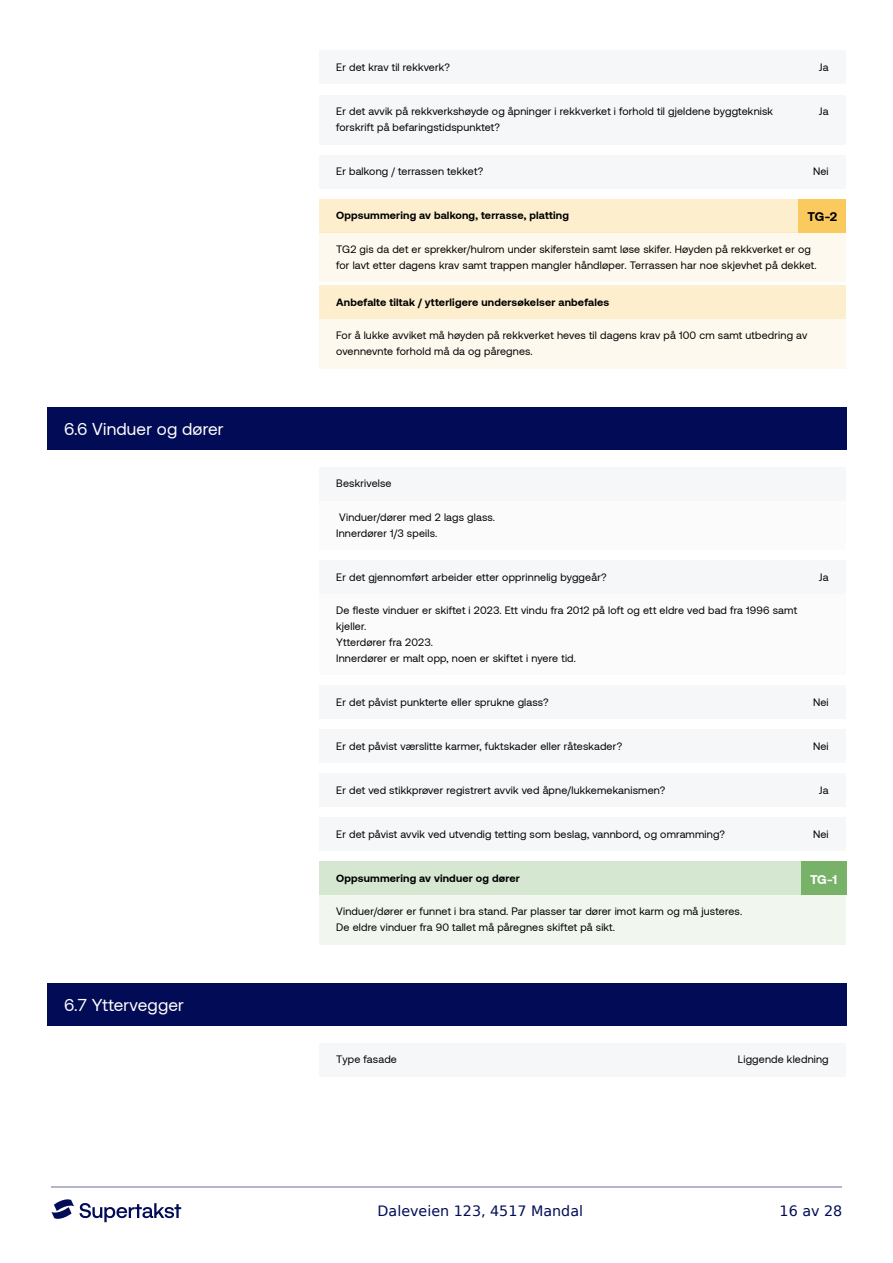
<style>
.page{position:relative;width:893px;height:1263px;background:#fff}
.page>*{position:absolute;margin:0;border:0;box-sizing:border-box;transform-origin:0 0}
.t1{font:17.1px "Aeonik";letter-spacing:.01em;color:#fff}
.t2{font:14.25px "DejaVu Sans";color:#020c56}
.t3{font:700 12.9px "Aeonik";color:#000}
.t4{font:700 12.9px "Aeonik";color:#fff}
.t5{font:10.65px/16px "Aeonik";letter-spacing:.015em;color:#000}
.t6{font:700 10.65px "Aeonik";letter-spacing:.015em;color:#000}
</style>
<div class="page">
<hr style="left:51px;top:1186px;width:791px;height:2px;background:#b2b5cb">
<svg style="left:80px;top:1203px;width:101px;height:19px"></svg>
<svg style="left:51px;top:1199px;width:23px;height:20px"></svg>
<div style="left:47px;top:407px;width:799px;height:43px;background:#020c56"></div>
<div style="left:47px;top:983px;width:799px;height:43px;background:#020c56"></div>
<div style="left:319px;top:232px;width:527px;height:49px;background:#fef9ee"></div>
<div style="left:319px;top:319px;width:527px;height:49px;background:#fef9ee"></div>
<div style="left:319px;top:500px;width:527px;height:50px;background:#f5f7f8"></div>
<div style="left:319px;top:594px;width:527px;height:81px;background:#f5f7f8"></div>
<div style="left:319px;top:895px;width:527px;height:49px;background:#f1f7ef"></div>
<div style="left:319px;top:51px;width:527px;height:33px;background:#f5f7f8"></div>
<div style="left:319px;top:95px;width:527px;height:49px;background:#f5f7f8"></div>
<div style="left:319px;top:155px;width:527px;height:33px;background:#f5f7f8"></div>
<div style="left:319px;top:199px;width:527px;height:33px;background:#fdeece"></div>
<div style="left:799px;top:199px;width:47px;height:33px;background:#faca5f"></div>
<div style="left:319px;top:286px;width:527px;height:33px;background:#fdeece"></div>
<div style="left:319px;top:467px;width:527px;height:33px;background:#f5f7f8"></div>
<div style="left:319px;top:560px;width:527px;height:34px;background:#f5f7f8"></div>
<div style="left:319px;top:686px;width:527px;height:33px;background:#f5f7f8"></div>
<div style="left:319px;top:730px;width:527px;height:33px;background:#f5f7f8"></div>
<div style="left:319px;top:774px;width:527px;height:33px;background:#f5f7f8"></div>
<div style="left:319px;top:818px;width:527px;height:33px;background:#f5f7f8"></div>
<div style="left:319px;top:862px;width:527px;height:33px;background:#d6e7d1"></div>
<div style="left:801px;top:862px;width:45px;height:33px;background:#78b168"></div>
<div style="left:319px;top:1043px;width:527px;height:33px;background:#f5f7f8"></div>
<h1 class="t1" style="left:64px;top:419px;width:161px">6.6 Vinduer og dører</h1>
<h1 class="t1" style="left:64px;top:995px;width:121px">6.7 Yttervegger</h1>
<p class="t5" style="left:336px;top:60px;width:115px">Er det krav til rekkverk?</p>
<p class="t5" style="left:819px;top:60px;width:11px">Ja</p>
<p class="t5" style="left:336px;top:103px;width:438px">Er det avvik på rekkverkshøyde og åpninger i rekkverket i forhold til gjeldene byggteknisk forskrift på befaringstidspunktet?</p>
<p class="t5" style="left:819px;top:103px;width:11px">Ja</p>
<p class="t5" style="left:336px;top:164px;width:148px">Er balkong / terrassen tekket?</p>
<p class="t5" style="left:813px;top:164px;width:17px">Nei</p>
<p class="t6" style="left:336px;top:209px;width:234px">Oppsummering av balkong, terrasse, platting</p>
<p class="t3" style="left:808px;top:209px;width:31px">TG-2</p>
<p class="t5" style="left:336px;top:241px;width:482px">TG2 gis da det er sprekker/hulrom under skiferstein samt løse skifer. Høyden på rekkverket er og for lavt etter dagens krav samt trappen mangler håndløper. Terrassen har noe skjevhet på dekket.</p>
<p class="t6" style="left:336px;top:296px;width:275px">Anbefalte tiltak / ytterligere undersøkelser anbefales</p>
<p class="t5" style="left:336px;top:328px;width:473px">For å lukke avviket må høyden på rekkverket heves til dagens krav på 100 cm samt utbedring av ovennevnte forhold må da og påregnes.</p>
<p class="t5" style="left:336px;top:476px;width:57px">Beskrivelse</p>
<p class="t5" style="left:336px;top:509px;width:160px">Vinduer/dører med 2 lags glass.<br>Innerdører 1/3 speils.</p>
<p class="t5" style="left:336px;top:569px;width:272px">Er det gjennomført arbeider etter opprinnelig byggeår?</p>
<p class="t5" style="left:819px;top:569px;width:11px">Ja</p>
<p class="t5" style="left:336px;top:602px;width:462px">De fleste vinduer er skiftet i 2023. Ett vindu fra 2012 på loft og ett eldre ved bad fra 1996 samt kjeller.<br>Ytterdører fra 2023.<br>Innerdører er malt opp, noen er skiftet i nyere tid.</p>
<p class="t5" style="left:336px;top:694px;width:214px">Er det påvist punkterte eller sprukne glass?</p>
<p class="t5" style="left:813px;top:694px;width:17px">Nei</p>
<p class="t5" style="left:336px;top:738px;width:287px">Er det påvist værslitte karmer, fuktskader eller råteskader?</p>
<p class="t5" style="left:813px;top:738px;width:17px">Nei</p>
<p class="t5" style="left:336px;top:782px;width:330px">Er det ved stikkprøver registrert avvik ved åpne/lukkemekanismen?</p>
<p class="t5" style="left:819px;top:782px;width:11px">Ja</p>
<p class="t5" style="left:336px;top:826px;width:390px">Er det påvist avvik ved utvendig tetting som beslag, vannbord, og omramming?</p>
<p class="t5" style="left:813px;top:826px;width:17px">Nei</p>
<p class="t6" style="left:336px;top:872px;width:185px">Oppsummering av vinduer og dører</p>
<p class="t4" style="left:810px;top:872px;width:29px">TG-1</p>
<p class="t5" style="left:336px;top:904px;width:407px">Vinduer/dører er funnet i bra stand. Par plasser tar dører imot karm og må justeres.<br>De eldre vinduer fra 90 tallet må påregnes skiftet på sikt.</p>
<p class="t5" style="left:336px;top:1052px;width:62px">Type fasade</p>
<p class="t5" style="left:738px;top:1052px;width:92px">Liggende kledning</p>
<h2 class="t2" style="left:378px;top:1199px;width:207px">Daleveien 123, 4517 Mandal</h2>
<h2 class="t2" style="left:780px;top:1199px;width:64px">16 av 28</h2>
</div>
